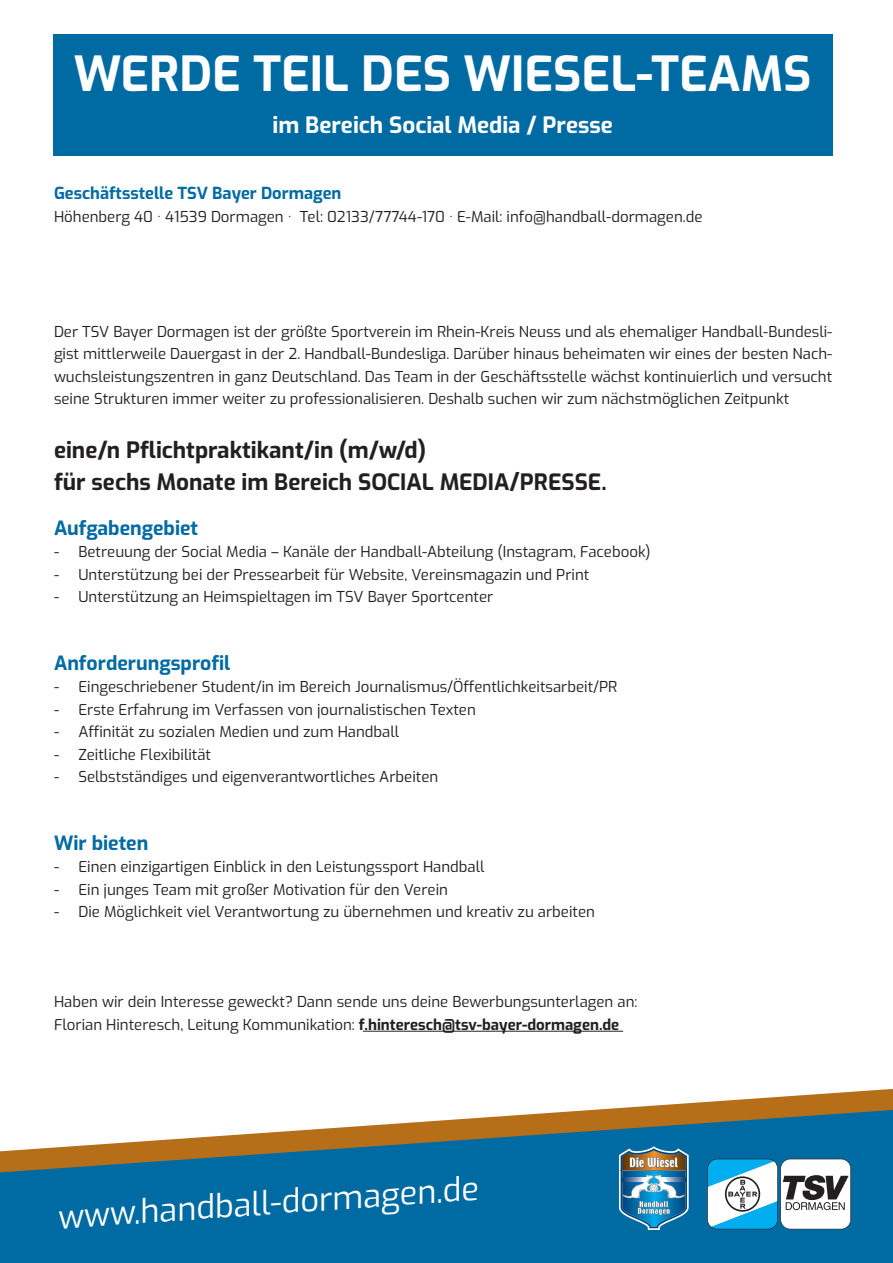
<style>
.page{position:relative;width:893px;height:1263px;background:#fff}
.page>*{position:absolute;margin:0;border:0;box-sizing:border-box;transform-origin:0 0}
.t1{font:700 48.15px "Exo";color:#fff}
.t2{font:32.55px "Exo";color:#fff}
.t3{font:700 22.5px/31.5px "Exo";color:#231f20}
.t4{font:700 22.5px "Exo";color:#fff}
.t5{font:700 19.5px "Exo";color:#006ba3}
.t6{font:700 16.5px "Exo";color:#006ba3}
.t7{font:15px/22.5px "Exo";color:#231f20;text-align:justify}
.s1{font-weight:700}
</style>
<div class="page">
<div style="left:0;top:1185px;width:893px;height:78px;background:#006ba3"></div>
<svg style="left:0;top:1088px;width:893px;height:97px"></svg>
<svg style="left:707px;top:1159px;width:144px;height:70px"></svg>
<div style="left:53px;top:34px;width:779px;height:122px;background:#006ba3"></div>
<hr style="left:363px;top:1031px;width:260px;height:1px;background:#231f20">
<img style="left:619px;top:1146px;width:70px;height:84px">
<h1 class="t1" style="left:74px;top:39px;width:739px">WERDE TEIL DES WIESEL-TEAMS</h1>
<h3 class="t4" style="left:273px;top:109px;width:342px">im Bereich Social Media / Presse</h3>
<p class="t6" style="left:54px;top:181px;width:289px">Geschäftsstelle TSV Bayer Dormagen</p>
<p class="t7" style="left:54px;top:204px;width:650px">Höhenberg 40 · 41539 Dormagen · Tel: 02133/77744-170 · E-Mail: info@handball-dormagen.de</p>
<p class="t7" style="left:54px;top:319px;width:780px">Der TSV Bayer Dormagen ist der größte Sportverein im Rhein-Kreis Neuss und als ehemaliger Handball-Bundesli&shy;gist mittlerweile Dauergast in der 2. Handball-Bundesliga. Darüber hinaus beheimaten wir eines der besten Nach&shy;wuchsleistungszentren in ganz Deutschland. Das Team in der Geschäftsstelle wächst kontinuierlich und versucht seine Strukturen immer weiter zu professionalisieren. Deshalb suchen wir zum nächstmöglichen Zeitpunkt</p>
<h3 class="t3" style="left:54px;top:433px;width:554px">eine/n Pflichtpraktikant/in (m/w/d)<br>für sechs Monate im Bereich SOCIAL MEDIA/PRESSE.</h3>
<h3 class="t5" style="left:54px;top:513px;width:146px">Aufgabengebiet</h3>
<p class="t7" style="left:54px;top:540px;width:598px">- Betreuung der Social Media – Kanäle der Handball-Abteilung (Instagram, Facebook)</p>
<p class="t7" style="left:54px;top:562px;width:537px">- Unterstützung bei der Pressearbeit für Website, Vereinsmagazin und Print</p>
<p class="t7" style="left:54px;top:585px;width:441px">- Unterstützung an Heimspieltagen im TSV Bayer Sportcenter</p>
<h3 class="t5" style="left:54px;top:648px;width:178px">Anforderungsprofil</h3>
<p class="t7" style="left:54px;top:675px;width:565px">- Eingeschriebener Student/in im Bereich Journalismus/Öffentlichkeitsarbeit/PR</p>
<p class="t7" style="left:54px;top:697px;width:423px">- Erste Erfahrung im Verfassen von journalistischen Texten</p>
<p class="t7" style="left:54px;top:720px;width:347px">- Affinität zu sozialen Medien und zum Handball</p>
<p class="t7" style="left:54px;top:742px;width:159px">- Zeitliche Flexibilität</p>
<p class="t7" style="left:54px;top:765px;width:386px">- Selbstständiges und eigenverantwortliches Arbeiten</p>
<h3 class="t5" style="left:54px;top:828px;width:96px">Wir bieten</h3>
<p class="t7" style="left:54px;top:855px;width:432px">- Einen einzigartigen Einblick in den Leistungssport Handball</p>
<p class="t7" style="left:54px;top:877px;width:395px">- Ein junges Team mit großer Motivation für den Verein</p>
<p class="t7" style="left:54px;top:900px;width:542px">- Die Möglichkeit viel Verantwortung zu übernehmen und kreativ zu arbeiten</p>
<p class="t7" style="left:54px;top:990px;width:585px">Haben wir dein Interesse geweckt? Dann sende uns deine Bewerbungsunterlagen an:<br>Florian Hinteresch, Leitung Kommunikation: <span class="s1">f.hinteresch@tsv-bayer-dormagen.de</span></p>
<h2 class="t2" style="left:56px;top:1194px;width:423px;rotate:-4deg">www.handball-dormagen.de</h2>
</div>
